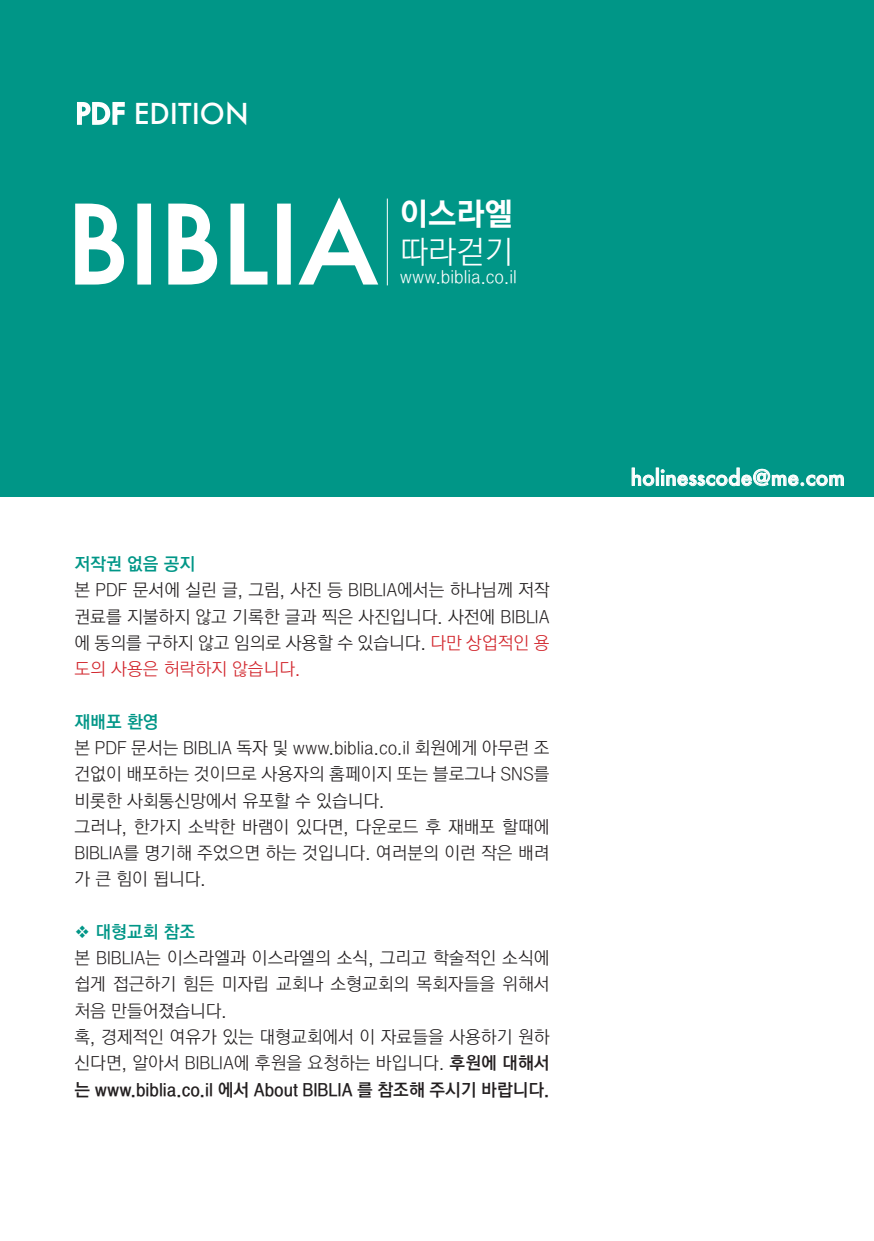
<style>
.page{position:relative;width:874px;height:1241px;background:#fff}
.page>*{position:absolute;margin:0;border:0;box-sizing:border-box;transform-origin:0 0}
.t1{font:500 105px "Futura";color:#fff}
.t2{font:31.5px "YGO550";color:#fff}
.t3{font:31.5px "YGO520";color:#fff}
.t4{font:500 28px "Futura";color:#fff}
.t5{font:500 21px "Futura";color:#fff}
.t6{font:17.5px/26.2px "YGO520";color:#231f20}
.t7{font:17.5px "YGO540";color:#231f20}
.t8{font:17.5px "YGO540";color:#009687}
.t9{font:17.5px "YGO520";color:#fff}
.s1{color:#d1232a}
.s2{font-family:"YGO540"}
</style>
<div class="page">
<div style="left:0;top:0;width:873px;height:496px;background:#009687"></div>
<svg style="left:77px;top:102px;width:48px;height:23px"></svg>
<svg style="left:75px;top:203px;width:49px;height:82px"></svg>
<div style="left:137px;top:203px;width:14px;height:81px;border:2px solid #fff"></div>
<svg style="left:168px;top:203px;width:50px;height:82px"></svg>
<svg style="left:230px;top:203px;width:38px;height:82px"></svg>
<div style="left:277px;top:203px;width:13px;height:81px;border:2px solid #fff"></div>
<svg style="left:298px;top:197px;width:81px;height:88px"></svg>
<svg style="left:631px;top:467px;width:212px;height:19px"></svg>
<hr style="left:386px;top:198px;width:1px;height:87px;background:#fff">
<h3 class="t4" style="left:75px;top:94px;width:175px">PDF EDITION</h3>
<h1 class="t1" style="left:66px;top:173px;width:312px">BIBLIA</h1>
<h2 class="t2" style="left:399px;top:198px;width:115px">이스라엘</h2>
<h2 class="t3" style="left:399px;top:236px;width:115px">따라걷기</h2>
<p class="t9" style="left:399px;top:268px;width:118px">www.biblia.co.il</p>
<p class="t8" style="left:74px;top:555px;width:122px">저작권 없음 공지</p>
<p class="t6" style="left:74px;top:578px;width:476px;text-align:justify">본 PDF 문서에 실린 글, 그림, 사진 등 BIBLIA에서는 하나님께 저작 권료를 지불하지 않고 기록한 글과 찍은 사진입니다. 사전에 BIBLIA 에 동의를 구하지 않고 임의로 사용할 수 있습니다. <span class="s1">다만 상업적인 용 도의 사용은 허락하지 않습니다.</span></p>
<p class="t8" style="left:74px;top:712px;width:85px">재배포 환영</p>
<p class="t6" style="left:74px;top:735px;width:476px">본 PDF 문서는 BIBLIA 독자 및 www.biblia.co.il 회원에게 아무런 조 건없이 배포하는 것이므로 사용자의 홈페이지 또는 블로그나 SNS를 비롯한 사회통신망에서 유포할 수 있습니다.<br>그러나, 한가지 소박한 바램이 있다면, 다운로드 후 재배포 할때에<br>BIBLIA를 명기해 주었으면 하는 것입니다. 여러분의 이런 작은 배려 가 큰 힘이 됩니다.</p>
<p class="t8" style="left:74px;top:922px;width:122px">❖ 대형교회 참조</p>
<p class="t6" style="left:74px;top:945px;width:476px">본 BIBLIA는 이스라엘과 이스라엘의 소식, 그리고 학술적인 소식에 쉽게 접근하기 힘든 미자립 교회나 소형교회의 목회자들을 위해서 처음 만들어졌습니다.<br>혹, 경제적인 여유가 있는 대형교회에서 이 자료들을 사용하기 원하 신다면, 알아서 BIBLIA에 후원을 요청하는 바입니다. <span class="s2">후원에 대해서</span></p>
<p class="t7" style="left:74px;top:1080px;width:476px">는 www.biblia.co.il 에서 About BIBLIA 를 참조해 주시기 바랍니다.</p>
<p class="t5" style="left:630px;top:463px;width:216px">holinesscode@me.com</p>
</div>
